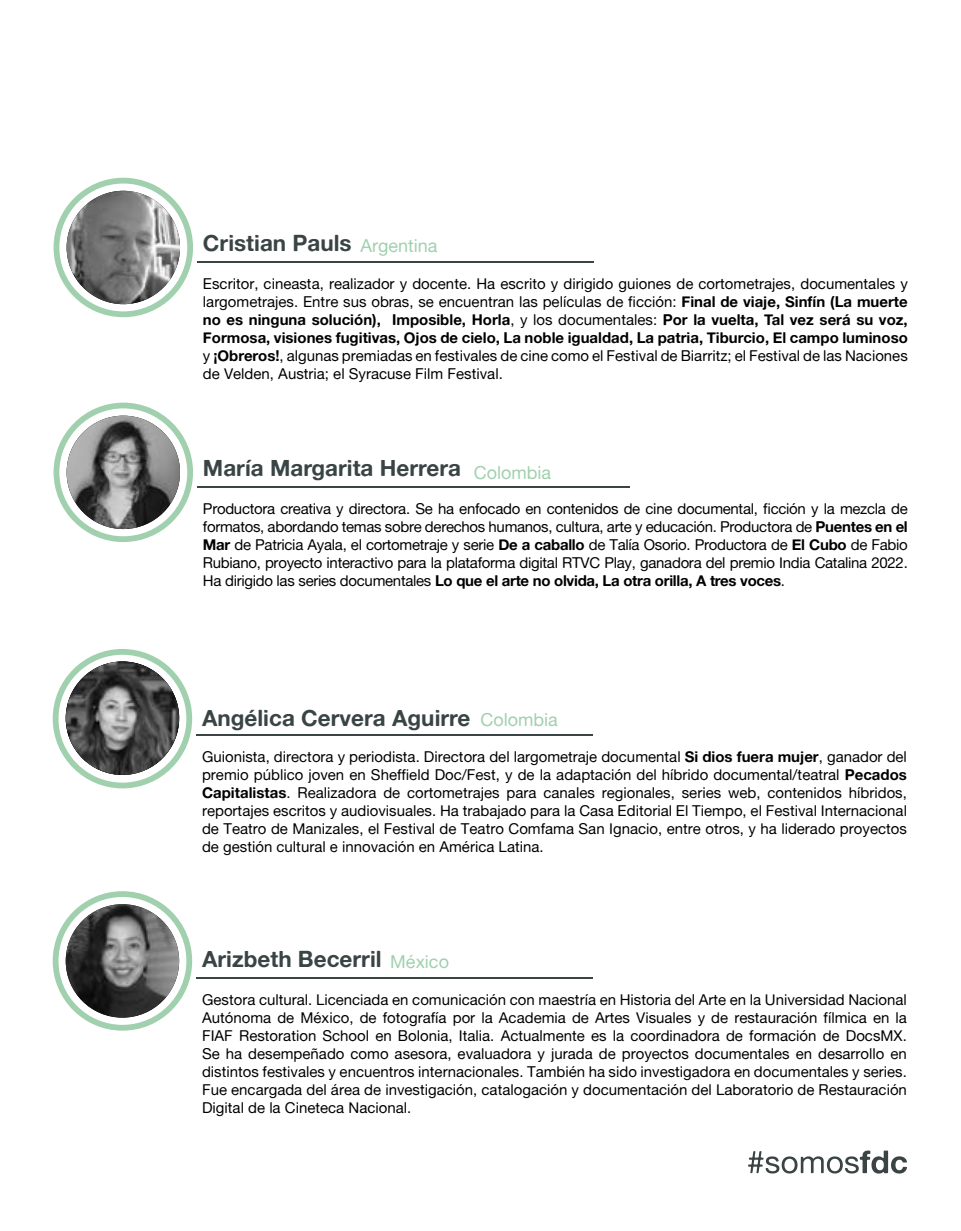
<style>
.page{position:relative;width:961px;height:1231px;background:#fff}
.page>*{position:absolute;margin:0;border:0;box-sizing:border-box;transform-origin:0 0}
.t1{font:22.5px "Alte Haas Grotesk Bold";color:#3a4445}
.t2{font:18px "Alte Haas Grotesk";color:#a0d0ad}
.t3{font:15px/18px "Alte Haas Grotesk";color:#000;text-align:justify}
.t4{font:15px/18px "Alte Haas Grotesk Bold";color:#000}
.t5{font:15px "Alte Haas Grotesk Bold";letter-spacing:-.02em;color:#000}
.s1{font-family:"Alte Haas Grotesk Bold"}
.s2{font-family:"Alte Haas Grotesk"}
</style>
<div class="page">
<hr style="left:197px;top:733px;width:396px;height:2px;background:#3a4445">
<hr style="left:197px;top:976px;width:396px;height:2px;background:#3a4445">
<svg style="left:53px;top:649px;width:139px;height:139px"></svg>
<svg style="left:53px;top:891px;width:139px;height:139px"></svg>
<img style="left:66px;top:904px;width:113px;height:113px;border-radius:57px">
<hr style="left:198px;top:261px;width:396px;height:2px;background:#3a4445">
<hr style="left:198px;top:486px;width:432px;height:1px;background:#3a4445">
<svg style="left:54px;top:178px;width:139px;height:139px"></svg>
<img style="left:67px;top:191px;width:113px;height:113px;border-radius:57px">
<svg style="left:54px;top:402px;width:139px;height:140px"></svg>
<img style="left:67px;top:415px;width:113px;height:114px;border-radius:57px">
<img style="left:66px;top:661px;width:113px;height:114px;border-radius:57px">
<svg style="left:748px;top:1150px;width:159px;height:23px"></svg>
<h1 class="t1" style="left:203px;top:229px;width:150px">Cristian Pauls</h1>
<p class="t2" style="left:360px;top:235px;width:79px">Argentina</p>
<p class="t3" style="left:203px;top:274px;width:706px">Escritor, cineasta, realizador y docente. Ha escrito y dirigido guiones de cortometrajes, documentales y largometrajes. Entre sus obras, se encuentran las películas de ficción: <span class="s1">Final de viaje, Sinfín (La muerte</span></p>
<p class="t4" style="left:203px;top:310px;width:706px">no es ninguna solución), Imposible, Horla<span class="s2">, y los documentales:</span> Por la vuelta, Tal vez será su voz,<br>Formosa, visiones fugitivas, Ojos de cielo, La noble igualdad, La patria, Tiburcio, El campo luminoso</p>
<p class="t3" style="left:203px;top:346px;width:706px">y <span class="s1">¡Obreros!</span>, algunas premiadas en festivales de cine como el Festival de Biarritz; el Festival de las Naciones de Velden, Austria; el Syracuse Film Festival.</p>
<h1 class="t1" style="left:203px;top:454px;width:260px">María Margarita Herrera</h1>
<p class="t2" style="left:474px;top:462px;width:79px">Colombia</p>
<p class="t3" style="left:203px;top:499px;width:706px">Productora creativa y directora. Se ha enfocado en contenidos de cine documental, ficción y la mezcla de formatos, abordando temas sobre derechos humanos, cultura, arte y educación. Productora de <span class="s1">Puentes en el Mar</span> de Patricia Ayala, el cortometraje y serie <span class="s1">De a caballo</span> de Talía Osorio. Productora de <span class="s1">El Cubo</span> de Fabio Rubiano, proyecto interactivo para la plataforma digital RTVC Play, ganadora del premio India Catalina 2022.</p>
<p class="t5" style="left:203px;top:571px;width:583px"><span class="s2">Ha dirigido las series documentales</span> Lo que el arte no olvida, La otra orilla, A tres voces<span class="s2">.</span></p>
<h1 class="t1" style="left:202px;top:703px;width:270px">Angélica Cervera Aguirre</h1>
<p class="t2" style="left:480px;top:709px;width:79px">Colombia</p>
<p class="t3" style="left:202px;top:747px;width:706px">Guionista, directora y periodista. Directora del largometraje documental <span class="s1">Si dios fuera mujer</span>, ganador del premio público joven en Sheffield Doc/Fest, y de la adaptación del híbrido documental/teatral <span class="s1">Pecados Capitalistas</span>. Realizadora de cortometrajes para canales regionales, series web, contenidos híbridos, reportajes escritos y audiovisuales. Ha trabajado para la Casa Editorial El Tiempo, el Festival Internacional de Teatro de Manizales, el Festival de Teatro Comfama San Ignacio, entre otros, y ha liderado proyectos de gestión cultural e innovación en América Latina.</p>
<h1 class="t1" style="left:202px;top:945px;width:181px">Arizbeth Becerril</h1>
<p class="t2" style="left:390px;top:951px;width:60px">México</p>
<p class="t3" style="left:202px;top:990px;width:706px">Gestora cultural. Licenciada en comunicación con maestría en Historia del Arte en la Universidad Nacional Autónoma de México, de fotografía por la Academia de Artes Visuales y de restauración fílmica en la FIAF Restoration School en Bolonia, Italia. Actualmente es la coordinadora de formación de DocsMX.<br>Se ha desempeñado como asesora, evaluadora y jurada de proyectos documentales en desarrollo en distintos festivales y encuentros internacionales. También ha sido investigadora en documentales y series.<br>Fue encargada del área de investigación, catalogación y documentación del Laboratorio de Restauración Digital de la Cineteca Nacional.</p>
</div>
